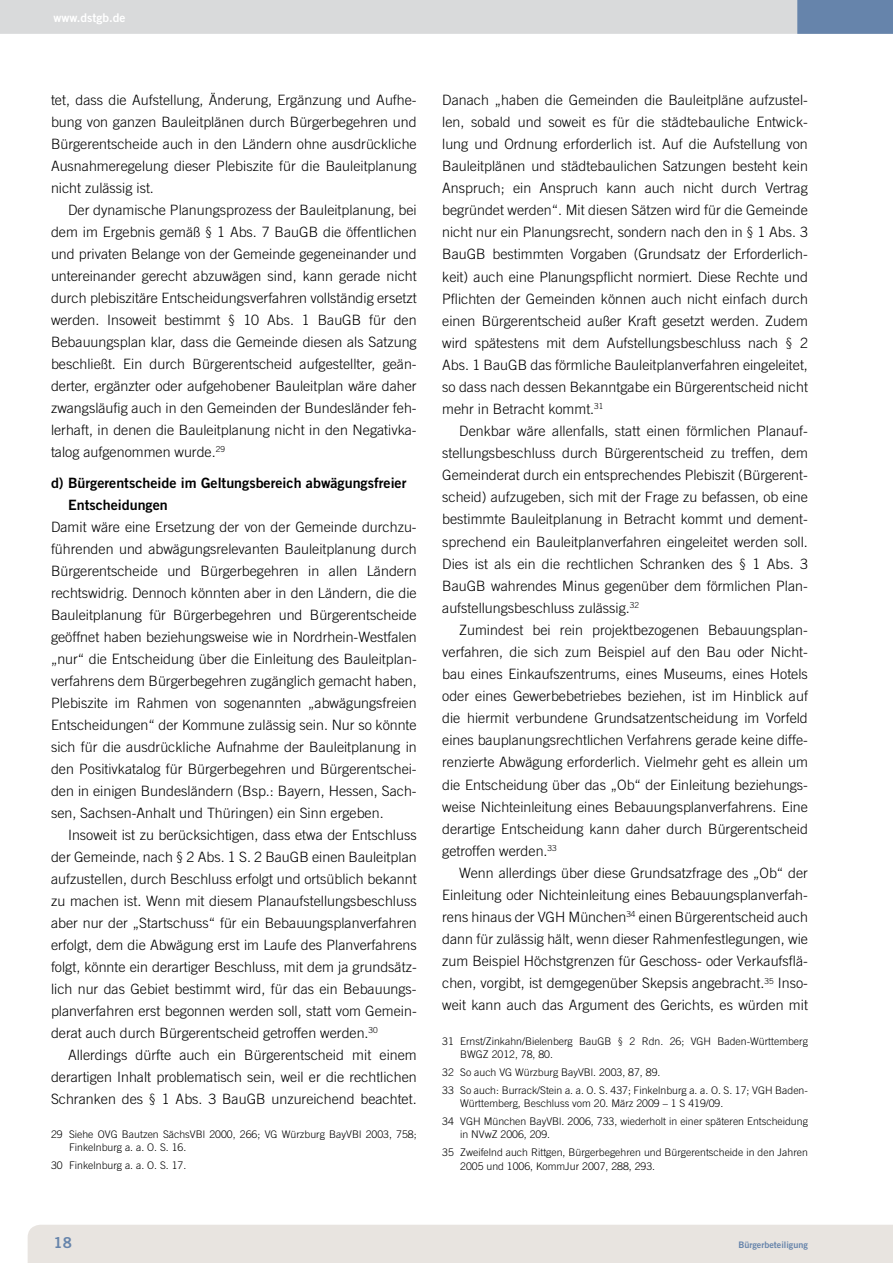
<style>
.page{position:relative;width:893px;height:1263px;background:#fff}
.page>*{position:absolute;margin:0;border:0;box-sizing:border-box;transform-origin:0 0}
.t1{font:15px "Trade Gothic Bold Two";color:#6684ab}
.t2{font:300 14.25px/22px "Trade Gothic";color:#000;text-align:justify}
.t3{font:14.25px/22px "Trade Gothic Bold Two";color:#000}
.t4{font:12px "Trade Gothic Bold Two";color:#fff}
.t5{font:300 10.5px/17.7px "Trade Gothic";color:#000}
.t6{font:9px "Trade Gothic Bold Two";color:#6684ab}
</style>
<div class="page">
<svg style="left:0;top:0;width:893px;height:34px;background:#ccd0d6"></svg>
<div style="left:28px;top:1225px;width:865px;height:38px;background:#e8e4e0"></div>
<p class="t4" style="left:54px;top:11px;width:74px">www.dstgb.de</p>
<p class="t2" style="left:51px;top:88px;width:367px">tet, dass die Aufstellung, Änderung, Ergänzung und Aufhe&shy;bung von ganzen Bauleitplänen durch Bürgerbegehren und Bürgerentscheide auch in den Ländern ohne ausdrückliche Ausnahmeregelung dieser Plebiszite für die Bauleitplanung nicht zulässig ist.</p>
<p class="t2" style="left:51px;top:199px;width:367px;text-indent:17px">Der dynamische Planungsprozess der Bauleitplanung, bei dem im Ergebnis gemäß § 1 Abs. 7 BauGB die öffentlichen und privaten Belange von der Gemeinde gegeneinander und untereinander gerecht abzuwägen sind, kann gerade nicht durch plebiszitäre Entscheidungsverfahren vollständig ersetzt werden. Insoweit bestimmt § 10 Abs. 1 BauGB für den Bebauungsplan klar, dass die Gemeinde diesen als Satzung beschließt. Ein durch Bürgerentscheid aufgestellter, geän&shy;derter, ergänzter oder aufgehobener Bauleitplan wäre daher zwangsläufig auch in den Gemeinden der Bundesländer feh&shy;lerhaft, in denen die Bauleitplanung nicht in den Negativka&shy;talog aufgenommen wurde.<sup>29</sup></p>
<p class="t3" style="left:68px;top:471px;width:340px;text-indent:-17px">d) Bürgerentscheide im Geltungsbereich abwägungsfreier<br>Entscheidungen</p>
<p class="t2" style="left:51px;top:515px;width:367px">Damit wäre eine Ersetzung der von der Gemeinde durchzu&shy;führenden und abwägungsrelevanten Bauleitplanung durch Bürgerentscheide und Bürgerbegehren in allen Ländern rechtswidrig. Dennoch könnten aber in den Ländern, die die Bauleitplanung für Bürgerbegehren und Bürgerentscheide geöffnet haben beziehungsweise wie in Nordrhein-Westfalen „nur“ die Entscheidung über die Einleitung des Bauleitplan&shy;verfahrens dem Bürgerbegehren zugänglich gemacht haben, Plebiszite im Rahmen von sogenannten „abwägungsfreien Entscheidungen“ der Kommune zulässig sein. Nur so könnte sich für die ausdrückliche Aufnahme der Bauleitplanung in den Positivkatalog für Bürgerbegehren und Bürgerentschei&shy;den in einigen Bundesländern (Bsp.: Bayern, Hessen, Sach&shy;sen, Sachsen-Anhalt und Thüringen) ein Sinn ergeben.</p>
<p class="t2" style="left:51px;top:823px;width:367px;text-indent:17px">Insoweit ist zu berücksichtigen, dass etwa der Entschluss der Gemeinde, nach § 2 Abs. 1 S. 2 BauGB einen Bauleitplan aufzustellen, durch Beschluss erfolgt und ortsüblich bekannt zu machen ist. Wenn mit diesem Planaufstellungsbeschluss aber nur der „Startschuss“ für ein Bebauungsplanverfahren erfolgt, dem die Abwägung erst im Laufe des Planverfahrens folgt, könnte ein derartiger Beschluss, mit dem ja grundsätz&shy;lich nur das Gebiet bestimmt wird, für das ein Bebauungs&shy;planverfahren erst begonnen werden soll, statt vom Gemein&shy;derat auch durch Bürgerentscheid getroffen werden.<sup>30</sup></p>
<p class="t2" style="left:51px;top:1044px;width:367px;text-indent:17px">Allerdings dürfte auch ein Bürgerentscheid mit einem derartigen Inhalt problematisch sein, weil er die rechtlichen Schranken des § 1 Abs. 3 BauGB unzureichend beachtet.</p>
<p class="t5" style="left:69px;top:1127px;width:349px;line-height:13.5px;text-indent:-18px">29 Siehe OVG Bautzen SächsVBl 2000, 266; VG Würzburg BayVBl 2003, 758;<br>Finkelnburg a. a. O. S. 16.</p>
<p class="t5" style="left:51px;top:1156px;width:137px">30 Finkelnburg a. a. O. S. 17.</p>
<p class="t2" style="left:442px;top:89px;width:367px">Danach „haben die Gemeinden die Bauleitpläne aufzustel&shy;len, sobald und soweit es für die städtebauliche Entwick&shy;lung und Ordnung erforderlich ist. Auf die Aufstellung von Bauleitplänen und städtebaulichen Satzungen besteht kein Anspruch; ein Anspruch kann auch nicht durch Vertrag begründet werden“. Mit diesen Sätzen wird für die Gemeinde nicht nur ein Planungsrecht, sondern nach den in § 1 Abs. 3<br>BauGB bestimmten Vorgaben (Grundsatz der Erforderlich&shy;keit) auch eine Planungspflicht normiert. Diese Rechte und Pflichten der Gemeinden können auch nicht einfach durch einen Bürgerentscheid außer Kraft gesetzt werden. Zudem wird spätestens mit dem Aufstellungsbeschluss nach § 2<br>Abs. 1 BauGB das förmliche Bauleitplanverfahren eingeleitet, so dass nach dessen Bekanntgabe ein Bürgerentscheid nicht mehr in Betracht kommt.<sup>31</sup></p>
<p class="t2" style="left:442px;top:420px;width:367px;text-indent:17px">Denkbar wäre allenfalls, statt einen förmlichen Planauf&shy;stellungsbeschluss durch Bürgerentscheid zu treffen, dem Gemeinderat durch ein entsprechendes Plebiszit (Bürgerent&shy;scheid) aufzugeben, sich mit der Frage zu befassen, ob eine bestimmte Bauleitplanung in Betracht kommt und dement&shy;sprechend ein Bauleitplanverfahren eingeleitet werden soll.<br>Dies ist als ein die rechtlichen Schranken des § 1 Abs. 3<br>BauGB wahrendes Minus gegenüber dem förmlichen Plan&shy;aufstellungsbeschluss zulässig.<sup>32</sup></p>
<p class="t2" style="left:442px;top:619px;width:367px;text-indent:17px">Zumindest bei rein projektbezogenen Bebauungsplan&shy;verfahren, die sich zum Beispiel auf den Bau oder Nicht&shy;bau eines Einkaufszentrums, eines Museums, eines Hotels oder eines Gewerbebetriebes beziehen, ist im Hinblick auf die hiermit verbundene Grundsatzentscheidung im Vorfeld eines bauplanungsrechtlichen Verfahrens gerade keine diffe&shy;renzierte Abwägung erforderlich. Vielmehr geht es allein um die Entscheidung über das „Ob“ der Einleitung beziehungs&shy;weise Nichteinleitung eines Bebauungsplanverfahrens. Eine derartige Entscheidung kann daher durch Bürgerentscheid getroffen werden.<sup>33</sup></p>
<p class="t2" style="left:442px;top:861px;width:367px;text-indent:17px">Wenn allerdings über diese Grundsatzfrage des „Ob“ der Einleitung oder Nichteinleitung eines Bebauungsplanverfah&shy;rens hinaus der VGH München<sup>34</sup> einen Bürgerentscheid auch dann für zulässig hält, wenn dieser Rahmenfestlegungen, wie zum Beispiel Höchstgrenzen für Geschoss- oder Verkaufsflä&shy;chen, vorgibt, ist demgegenüber Skepsis angebracht.<sup>35</sup> Inso&shy;weit kann auch das Argument des Gerichts, es würden mit</p>
<p class="t5" style="left:460px;top:1034px;width:349px;line-height:13.5px;text-indent:-18px">31 Ernst/Zinkahn/Bielenberg BauGB § 2 Rdn. 26; VGH Baden-Württemberg<br>BWGZ 2012, 78, 80.</p>
<p class="t5" style="left:442px;top:1063px;width:367px">32 So auch VG Würzburg BayVBl. 2003, 87, 89.<br>33 So auch: Burrack/Stein a. a. O. S. 437; Finkelnburg a. a. O. S. 17; VGH Baden-</p>
<p class="t5" style="left:442px;top:1094px;width:367px;text-indent:18px">Württemberg, Beschluss vom 20. März 2009 – 1 S 419/09.<br>34 VGH München BayVBl. 2006, 733, wiederholt in einer späteren Entscheidung</p>
<p class="t5" style="left:442px;top:1126px;width:367px;text-indent:18px">in NVwZ 2006, 209.<br>35 Zweifelnd auch Rittgen, Bürgerbegehren und Bürgerentscheide in den Jahren</p>
<p class="t5" style="left:460px;top:1157px;width:196px">2005 und 1006, KommJur 2007, 288, 293.</p>
<p class="t1" style="left:54px;top:1234px;width:20px">18</p>
<p class="t6" style="left:738px;top:1239px;width:71px">Bürgerbeteiligung</p>
</div>
